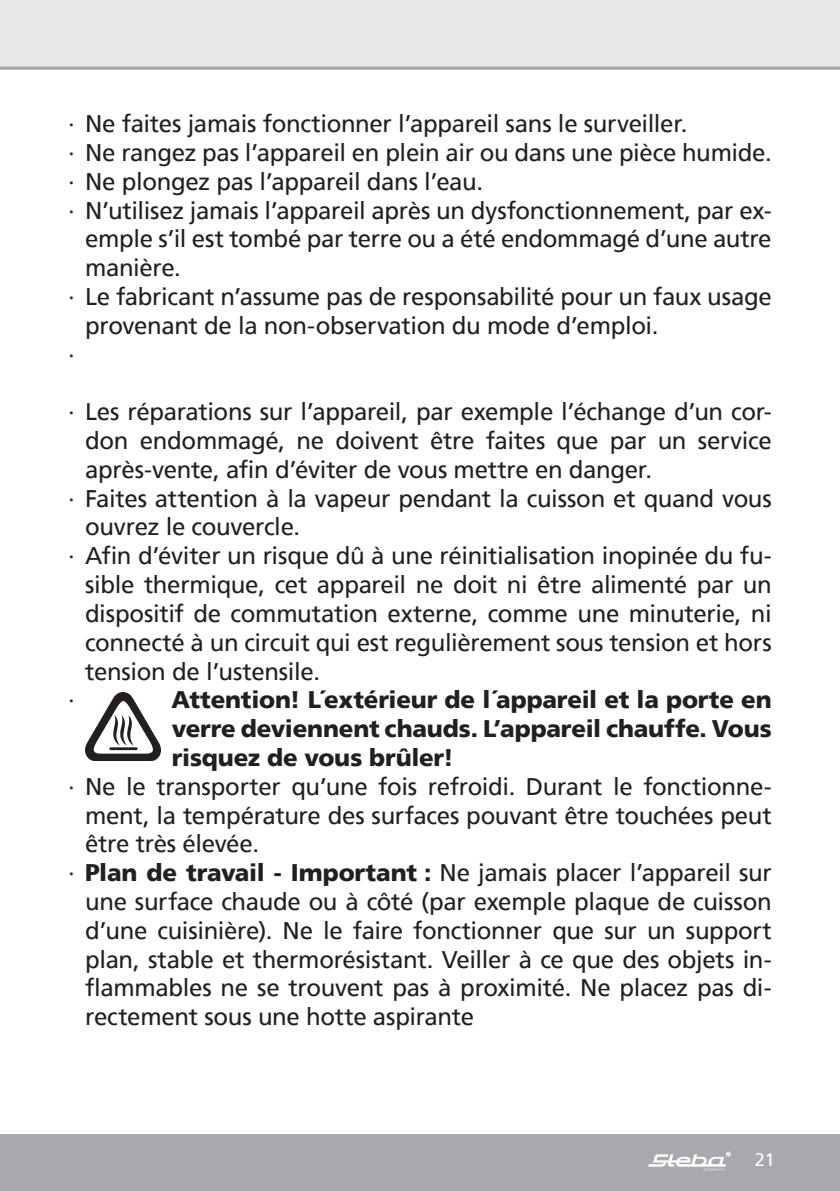
<style>
.page{position:relative;width:840px;height:1191px;background:#fff}
.page>*{position:absolute;margin:0;border:0;box-sizing:border-box;transform-origin:0 0}
.t1{font:24px "Frutiger";letter-spacing:-.015em;color:#231f20}
.t2{font:900 24px/28.8px "Frutiger";letter-spacing:-.01em;color:#231f20;text-align:justify}
.t3{font:18px "Frutiger";color:#fff}
.s1{font-weight:900}
</style>
<div class="page">
<div style="left:0;top:0;width:839px;height:68px;background:#e6e7e9"></div>
<div style="left:0;top:1134px;width:839px;height:57px;background:#a8a9ad"></div>
<svg style="left:648px;top:1151px;width:82px;height:19px"></svg>
<svg style="left:0;top:66px;width:839px;height:4px;background:#b3b4b8"></svg>
<img style="left:85px;top:692px;width:75px;height:69px">
<p class="t1" style="left:68px;top:110px;width:620px">∙ Ne faites jamais fonctionner l’appareil sans le surveiller.</p>
<p class="t1" style="left:68px;top:138px;width:704px">∙ Ne rangez pas l’appareil en plein air ou dans une pièce humide.</p>
<p class="t1" style="left:68px;top:167px;width:416px">∙ Ne plongez pas l’appareil dans l’eau.</p>
<p class="t1" style="left:68px;top:196px;width:705px">∙ N’utilisez jamais l’appareil après un dysfonctionnement, par ex-</p>
<p class="t1" style="left:85px;top:225px;width:687px">emple s’il est tombé par terre ou a été endommagé d’une autre</p>
<p class="t1" style="left:85px;top:254px;width:97px">manière.</p>
<p class="t1" style="left:68px;top:282px;width:704px">∙ Le fabricant n’assume pas de responsabilité pour un faux usage</p>
<p class="t1" style="left:85px;top:311px;width:574px">provenant de la non-observation du mode d’emploi.</p>
<p class="t1" style="left:68px;top:340px;width:8px">∙</p>
<p class="t1" style="left:68px;top:398px;width:705px">∙ Les réparations sur l’appareil, par exemple l’échange d’un cor-</p>
<p class="t1" style="left:85px;top:426px;width:687px">don endommagé, ne doivent être faites que par un service</p>
<p class="t1" style="left:85px;top:455px;width:568px">après-vente, afin d’éviter de vous mettre en danger.</p>
<p class="t1" style="left:68px;top:484px;width:704px">∙ Faites attention à la vapeur pendant la cuisson et quand vous</p>
<p class="t1" style="left:85px;top:513px;width:216px">ouvrez le couvercle.</p>
<p class="t1" style="left:68px;top:542px;width:705px">∙ Afin d’éviter un risque dû à une réinitialisation inopinée du fu-</p>
<p class="t1" style="left:85px;top:570px;width:687px">sible thermique, cet appareil ne doit ni être alimenté par un</p>
<p class="t1" style="left:85px;top:599px;width:687px">dispositif de commutation externe, comme une minuterie, ni</p>
<p class="t1" style="left:85px;top:628px;width:687px">connecté à un circuit qui est regulièrement sous tension et hors</p>
<p class="t1" style="left:85px;top:657px;width:236px">tension de l’ustensile.</p>
<p class="t1" style="left:68px;top:686px;width:8px">∙</p>
<p class="t2" style="left:171px;top:685px;width:601px">Attention! L´extérieur de l´appareil et la porte en verre deviennent chauds. L’appareil chauffe. Vous risquez de vous brûler!</p>
<p class="t1" style="left:68px;top:772px;width:705px">∙ Ne le transporter qu’une fois refroidi. Durant le fonctionne-</p>
<p class="t1" style="left:85px;top:801px;width:687px">ment, la température des surfaces pouvant être touchées peut</p>
<p class="t1" style="left:85px;top:830px;width:175px">être très élevée.</p>
<p class="t1" style="left:68px;top:858px;width:704px">∙ <span class="s1">Plan de travail - Important :</span> Ne jamais placer l’appareil sur</p>
<p class="t1" style="left:85px;top:887px;width:687px">une surface chaude ou à côté (par exemple plaque de cuisson</p>
<p class="t1" style="left:85px;top:916px;width:687px">d’une cuisinière). Ne le faire fonctionner que sur un support</p>
<p class="t1" style="left:85px;top:945px;width:687px">plan, stable et thermorésistant. Veiller à ce que des objets in-</p>
<p class="t1" style="left:85px;top:974px;width:687px">flammables ne se trouvent pas à proximité. Ne placez pas di-</p>
<p class="t1" style="left:85px;top:1002px;width:390px">rectement sous une hotte aspirante</p>
<p class="t3" style="left:754px;top:1149px;width:22px">21</p>
</div>
